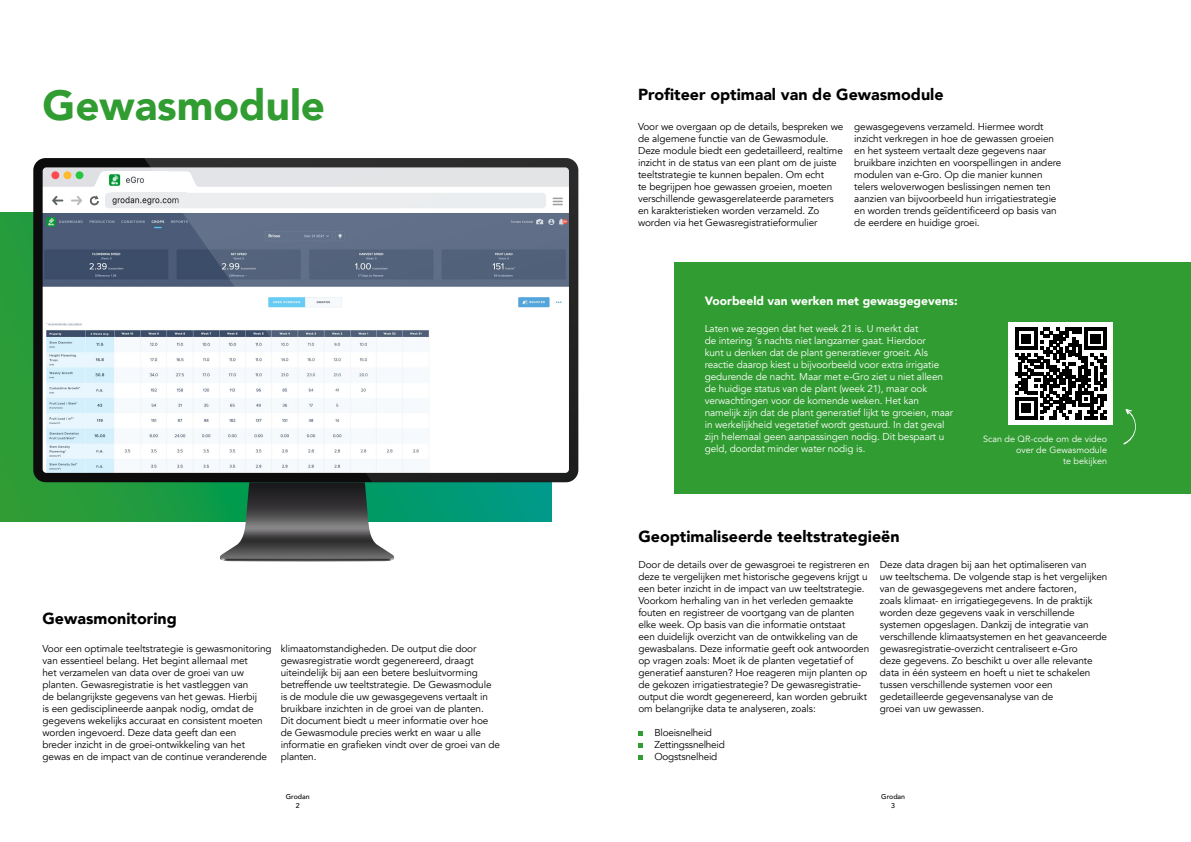
<style>
.page{position:relative;width:1191px;height:842px;background:#fff}
.page>*{position:absolute;margin:0;border:0;box-sizing:border-box;transform-origin:0 0}
.t1{font:900 42.2px "Avenir";color:#319c31}
.t2{font:900 16px "Avenir";color:#000}
.t3{font:900 12px "Avenir";color:#fff}
.t4{font:10px/12px "Avenir";letter-spacing:-.01em;color:#000}
.t5{font:10px/12px "Avenir";letter-spacing:-.01em;color:#fff}
.t6{font:9px/10.8px "Avenir";color:#fff;text-align:right}
.t7{font:500 7px/8.4px "Avenir";color:#000;text-align:center}
</style>
<div class="page">
<div style="left:674px;top:262px;width:517px;height:232px;background:#319c31"></div>
<svg style="left:0;top:213px;width:551px;height:309px;background:#1c9a4b"></svg>
<svg style="left:33px;top:158px;width:111px;height:324px"></svg>
<svg style="left:144px;top:158px;width:434px;height:324px"></svg>
<svg style="left:220px;top:482px;width:174px;height:80px;background:#4e665c"></svg>
<svg style="left:1123px;top:409px;width:13px;height:36px"></svg>
<svg style="left:638px;top:731px;width:5px;height:5px"></svg>
<svg style="left:638px;top:743px;width:5px;height:5px"></svg>
<svg style="left:638px;top:755px;width:5px;height:5px"></svg>
<div style="left:1008px;top:322px;width:105px;height:103px;background:#fff"></div>
<svg style="left:1015px;top:328px;width:91px;height:91px"></svg>
<h1 class="t1" style="left:43px;top:69px;width:284px">Gewasmodule</h1>
<h2 class="t2" style="left:43px;top:605px;width:136px">Gewasmonitoring</h2>
<p class="t4" style="left:43px;top:643px;width:230px">Voor een optimale teeltstrategie is gewasmonitoring van essentieel belang. Het begint allemaal met<br>het verzamelen van data over de groei van uw planten. Gewasregistratie is het vastleggen van<br>de belangrijkste gegevens van het gewas. Hierbij<br>is een gedisciplineerde aanpak nodig, omdat de gegevens wekelijks accuraat en consistent moeten worden ingevoerd. Deze data geeft dan een<br>breder inzicht in de groei-ontwikkeling van het gewas en de impact van de continue veranderende</p>
<p class="t4" style="left:281px;top:643px;width:221px">klimaatomstandigheden. De output die door gewasregistratie wordt gegenereerd, draagt uiteindelijk bij aan een betere besluitvorming betreffende uw teeltstrategie. De Gewasmodule is de module die uw gewasgegevens vertaalt in bruikbare inzichten in de groei van de planten.<br>Dit document biedt u meer informatie over hoe de Gewasmodule precies werkt en waar u alle informatie en grafieken vindt over de groei van de planten.</p>
<p class="t7" style="left:286px;top:792px;width:25px">Grodan<br>2</p>
<h2 class="t2" style="left:638px;top:81px;width:307px">Profiteer optimaal van de Gewasmodule</h2>
<p class="t4" style="left:638px;top:120px;width:207px">Voor we overgaan op de details, bespreken we de algemene functie van de Gewasmodule.<br>Deze module biedt een gedetailleerd, realtime inzicht in de status van een plant om de juiste teeltstrategie te kunnen bepalen. Om echt<br>te begrijpen hoe gewassen groeien, moeten verschillende gewasgerelateerde parameters en karakteristieken worden verzameld. Zo worden via het Gewasregistratieformulier</p>
<p class="t4" style="left:854px;top:120px;width:209px">gewasgegevens verzameld. Hiermee wordt inzicht verkregen in hoe de gewassen groeien en het systeem vertaalt deze gegevens naar bruikbare inzichten en voorspellingen in andere modulen van e-Gro. Op die manier kunnen telers weloverwogen beslissingen nemen ten aanzien van bijvoorbeeld hun irrigatiestrategie en worden trends geïdentificeerd op basis van de eerdere en huidige groei.</p>
<p class="t3" style="left:704px;top:291px;width:254px">Voorbeeld van werken met gewasgegevens:</p>
<p class="t5" style="left:704px;top:323px;width:250px">Laten we zeggen dat het week 21 is. U merkt dat<br>de intering ‘s nachts niet langzamer gaat. Hierdoor<br>kunt u denken dat de plant generatiever groeit. Als reactie daarop kiest u bijvoorbeeld voor extra irrigatie gedurende de nacht. Maar met e-Gro ziet u niet alleen de huidige status van de plant (week 21), maar ook verwachtingen voor de komende weken. Het kan namelijk zijn dat de plant generatief lijkt te groeien, maar in werkelijkheid vegetatief wordt gestuurd. In dat geval zijn helemaal geen aanpassingen nodig. Dit bespaart u geld, doordat minder water nodig is.</p>
<p class="t6" style="left:983px;top:434px;width:125px">Scan de QR-code om de video over de Gewasmodule<br>te bekijken</p>
<h2 class="t2" style="left:638px;top:523px;width:263px">Geoptimaliseerde teeltstrategieën</h2>
<p class="t4" style="left:638px;top:559px;width:233px">Door de details over de gewasgroei te registreren en deze te vergelijken met historische gegevens krijgt u een beter inzicht in de impact van uw teeltstrategie.<br>Voorkom herhaling van in het verleden gemaakte fouten en registreer de voortgang van de planten elke week. Op basis van die informatie ontstaat<br>een duidelijk overzicht van de ontwikkeling van de gewasbalans. Deze informatie geeft ook antwoorden op vragen zoals: Moet ik de planten vegetatief of generatief aansturen? Hoe reageren mijn planten op de gekozen irrigatiestrategie? De gewasregistratie&shy;output die wordt gegenereerd, kan worden gebruikt om belangrijke data te analyseren, zoals:</p>
<p class="t4" style="left:654px;top:727px;width:72px">Bloeisnelheid<br>Zettingssnelheid<br>Oogstsnelheid</p>
<p class="t4" style="left:880px;top:559px;width:229px">Deze data dragen bij aan het optimaliseren van<br>uw teeltschema. De volgende stap is het vergelijken van de gewasgegevens met andere factoren,<br>zoals klimaat- en irrigatiegegevens. In de praktijk worden deze gegevens vaak in verschillende systemen opgeslagen. Dankzij de integratie van verschillende klimaatsystemen en het geavanceerde gewasregistratie-overzicht centraliseert e-Gro<br>deze gegevens. Zo beschikt u over alle relevante data in één systeem en hoeft u niet te schakelen tussen verschillende systemen voor een gedetailleerde gegevensanalyse van de<br>groei van uw gewassen.</p>
<p class="t7" style="left:881px;top:792px;width:25px">Grodan<br>3</p>
</div>
